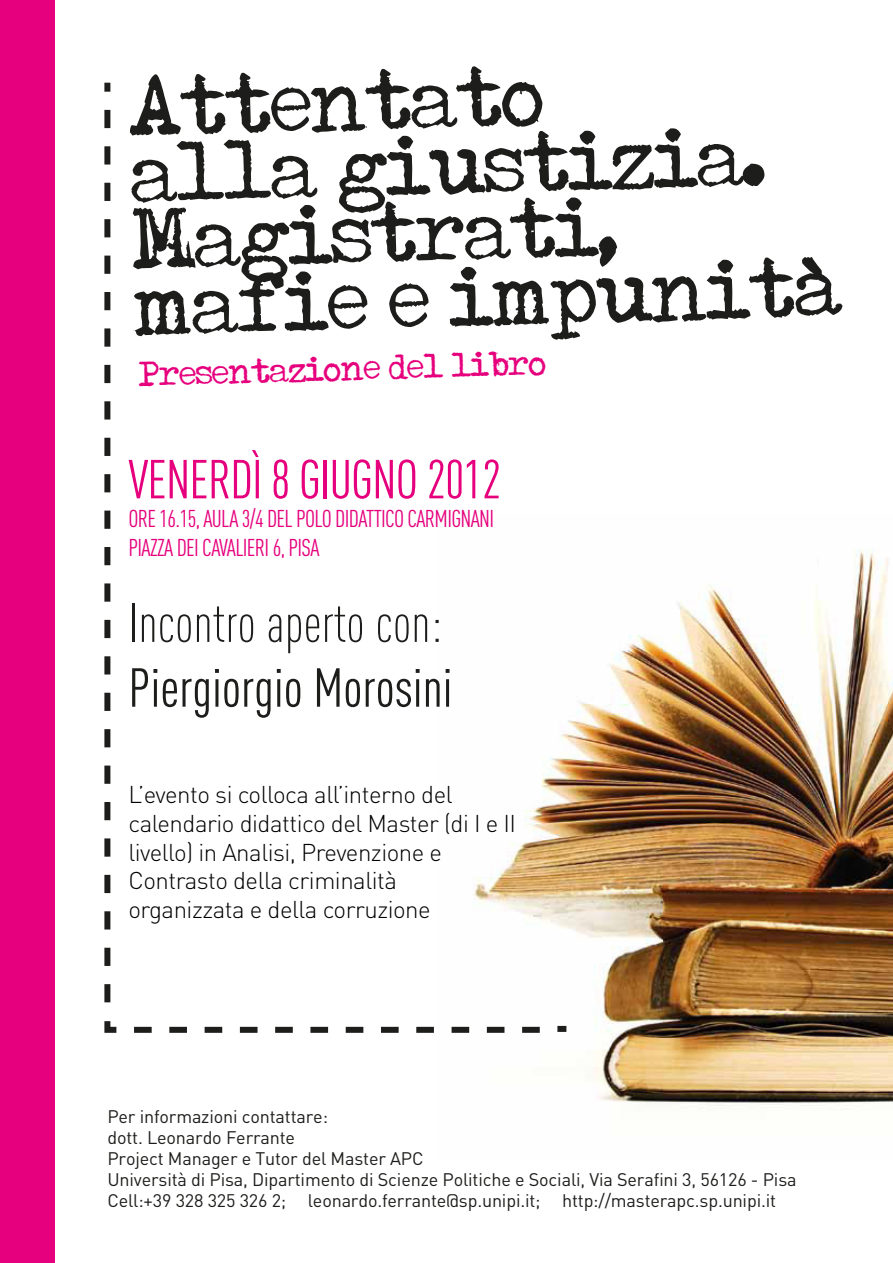
<style>
.page{position:relative;width:893px;height:1263px;background:#fff}
.page>*{position:absolute;margin:0;border:0;box-sizing:border-box;transform-origin:0 0}
.t1{font:85.35px/66.8px "Typenoksidi";color:#1d1d1b}
.t2{font:54px "DIN Cond";color:#1d1d1b}
.t3{font:300 54px "DIN Cond";color:#1d1d1b}
.t4{font:54px "DIN Cond";letter-spacing:-.02em;color:#e6007d}
.t5{font:35.1px "Typenoksidi";color:#e6007d}
.t6{font:300 24px/28.8px "DIN Pro";letter-spacing:-.02em;color:#000}
.t7{font:24px/28.8px "DIN Cond";letter-spacing:-.03em;color:#e6007d}
.t8{font:18px/21px "DIN Pro";letter-spacing:-.01em;color:#1d1d1b}
</style>
<div class="page">
<img style="left:451px;top:549px;width:442px;height:561px">
<div style="left:0;top:0;width:54px;height:1263px;background:#e6007d"></div>
<div style="left:104px;top:83px;width:6px;height:9px;background:#1d1d1b"></div>
<svg style="left:104px;top:110px;width:13px;height:923px"></svg>
<svg style="left:134px;top:1027px;width:415px;height:6px"></svg>
<div style="left:557px;top:1026px;width:9px;height:6px;background:#1d1d1b"></div>
<h1 class="t1" style="left:126px;top:73px;width:713px;rotate:-2deg">Attentato<br>alla giustizia.<br>Magistrati, mafie e impunità</h1>
<h3 class="t5" style="left:138px;top:355px;width:410px;rotate:-2deg">Presentazione del libro</h3>
<h2 class="t4" style="left:128px;top:448px;width:374px">VENERDÌ 8 GIUGNO 2012</h2>
<h3 class="t7" style="left:128px;top:504px;width:367px">ORE 16.15, AULA 3/4 DEL POLO DIDATTICO CARMIGNANI<br>PIAZZA DEI CAVALIERI 6, PISA</h3>
<h2 class="t3" style="left:128px;top:592px;width:315px">Incontro aperto con:</h2>
<h2 class="t2" style="left:128px;top:656px;width:326px">Piergiorgio Morosini</h2>
<h3 class="t6" style="left:128px;top:779px;width:389px">L’evento si colloca all’interno del calendario didattico del Master (di I e II livello) in Analisi, Prevenzione e Contrasto della criminalità organizzata e della corruzione</h3>
<p class="t8" style="left:107px;top:1106px;width:691px">Per informazioni contattare:<br>dott. Leonardo Ferrante<br>Project Manager e Tutor del Master APC<br>Università di Pisa, Dipartimento di Scienze Politiche e Sociali, Via Serafini 3, 56126 - Pisa Cell:+39 328 325 326 2; leonardo.ferrante@sp.unipi.it; http://masterapc.sp.unipi.it</p>
</div>
